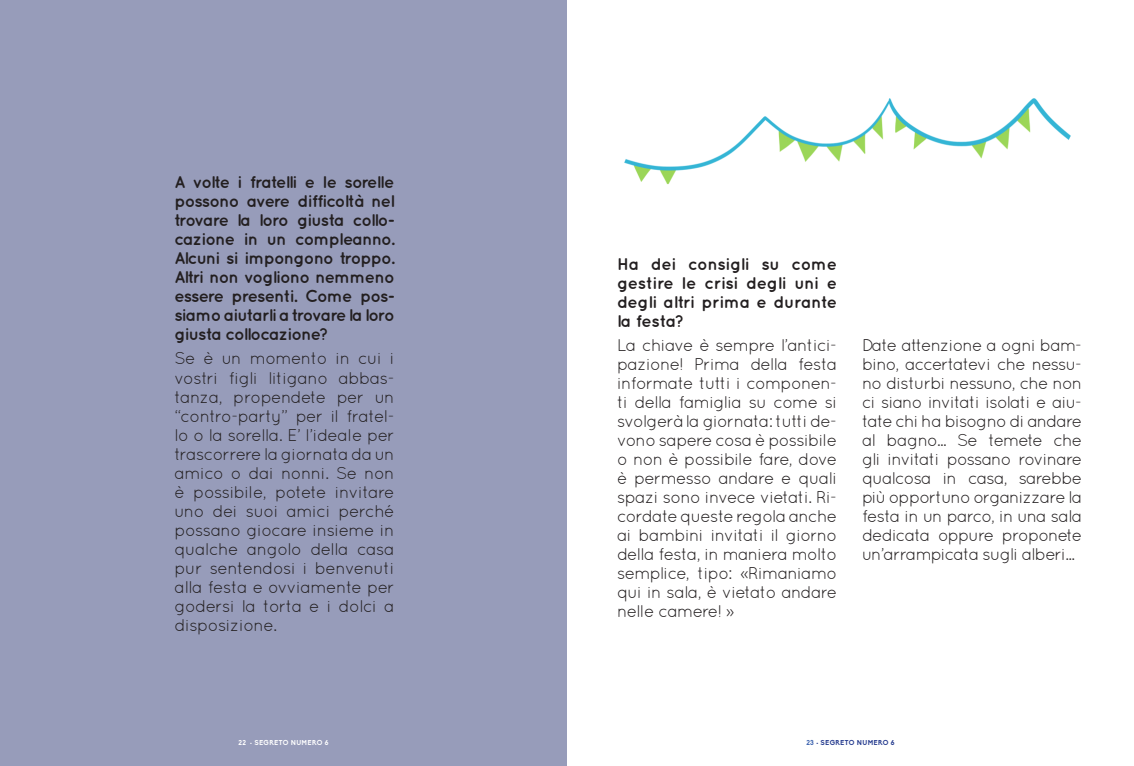
<style>
.page{position:relative;width:1134px;height:766px;background:#fff}
.page>*{position:absolute;margin:0;border:0;box-sizing:border-box;transform-origin:0 0}
.t1{font:17px/19px "Quicksand";letter-spacing:-.04em;color:#231f20;text-align:justify}
.t2{font:700 17px/19px "Quicksand";letter-spacing:-.05em;color:#231f20;text-align:justify}
.t3{font:700 7px "Biko";letter-spacing:.05em;color:#fff}
.t4{font:700 7px "Biko";letter-spacing:.05em;color:#263c8f}
.s1{color:#3f65b0}
</style>
<div class="page">
<div style="left:0;top:0;width:567px;height:765px;background:#979cba"></div>
<img style="left:624px;top:98px;width:447px;height:87px">
<p class="t2" style="left:174px;top:172px;width:222px">A volte i fratelli e le sorelle possono avere difficoltà nel trovare la loro giusta collo&shy;cazione in un compleanno.<br>Alcuni si impongono troppo.<br>Altri non vogliono nemmeno essere presenti. Come pos&shy;siamo aiutarli a trovare la loro giusta collocazione?</p>
<p class="t1" style="left:174px;top:349px;width:222px">Se è un momento in cui i vostri figli litigano abbas&shy;tanza, propendete per un “contro-party” per il fratel&shy;lo o la sorella. E’ l’ideale per trascorrere la giornata da un amico o dai nonni. Se non è possibile, potete invitare uno dei suoi amici perché possano giocare insieme in qualche angolo della casa pur sentendosi i benvenuti alla festa e ovviamente per godersi la torta e i dolci a disposizione.</p>
<p class="t2" style="left:617px;top:254px;width:222px">Ha dei consigli su come gestire le crisi degli uni e degli altri prima e durante la festa?</p>
<p class="t1" style="left:617px;top:335px;width:222px">La chiave è sempre l’antici&shy;pazione! Prima della festa informate tutti i componen&shy;ti della famiglia su come si svolgerà la giornata: tutti de&shy;vono sapere cosa è possibile o non è possibile fare, dove è permesso andare e quali spazi sono invece vietati. Ri&shy;cordate queste regola anche ai bambini invitati il giorno della festa, in maniera molto semplice, tipo: «Rimaniamo qui in sala, è vietato andare nelle camere! »</p>
<p class="t1" style="left:862px;top:335px;width:222px">Date attenzione a ogni bam&shy;bino, accertatevi che nessu&shy;no disturbi nessuno, che non ci siano invitati isolati e aiu&shy;tate chi ha bisogno di andare al bagno... Se temete che gli invitati possano rovinare qualcosa in casa, sarebbe più opportuno organizzare la festa in un parco, in una sala dedicata oppure proponete un’arrampicata sugli alberi...</p>
<p class="t3" style="left:239px;top:738px;width:91px">22 • SEGRETO NUMERO 6</p>
<p class="t4" style="left:806px;top:738px;width:90px"><span class="s1">23</span> • SEGRETO NUMERO 6</p>
</div>
